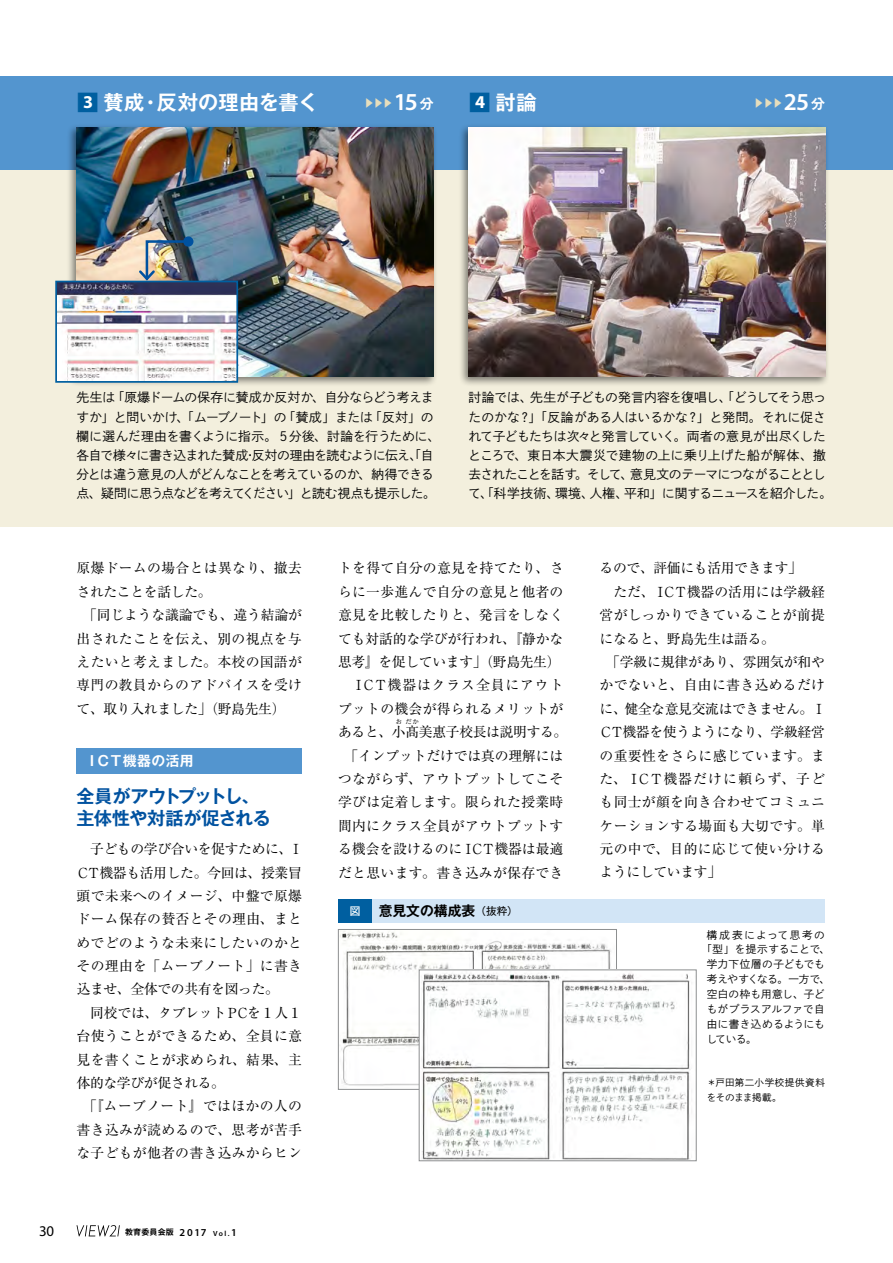
<style>
.page{position:relative;width:893px;height:1263px;background:#fff}
.page>*{position:absolute;margin:0;border:0;box-sizing:border-box;transform-origin:0 0}
.t1{font:600 24.45px "Myriad Pro";color:#fff}
.t2{font:700 20.25px "Gothic MB101 Pro De";letter-spacing:.015em;color:#fff}
.t3{font:700 18px/22.4px "Gothic MB101 Pro De";letter-spacing:-.03em;color:#0052a0}
.t4{font:14.85px "Myriad Pro";color:#000}
.t5{font:13.8px/23.4px "Ryumin Pro";letter-spacing:.02em;color:#000}
.t6{font:13.8px "Ryumin Pro";letter-spacing:-.025em;color:#000}
.t7{font:13.8px "Ryumin Pro";letter-spacing:-.01em;color:#000}
.t8{font:13.8px "Ryumin Pro";letter-spacing:.065em;color:#000}
.t9{font:700 13.8px "Gothic MB101 Pro De";color:#000}
.t10{font:700 13.8px "Gothic MB101 Pro De";letter-spacing:.02em;color:#fff}
.t11{font:12.75px/19.2px "Shuei Go Kin Std L";letter-spacing:-.03em;color:#000}
.t12{font:10.65px "Shuei Go Kin Std L";letter-spacing:.015em;color:#000}
.t13{font:10.65px "Shuei Go Kin Std L";letter-spacing:-.02em;color:#000}
.t14{font:10.65px "Shuei Go Kin Std L";letter-spacing:-.05em;color:#000}
.t15{font:10.65px "Shuei Go Kin Std L";letter-spacing:.145em;color:#000}
.t16{font:700 10.65px "Gothic MB101 Pro De";color:#e7debc}
.t17{font:10.65px "Shuei Go Kin Std B";color:#fff}
.t18{font:9.6px/14.9px "Shuei Go Kin Std L";letter-spacing:.025em;color:#000}
.t19{font:700 7.95px "Gothic MB101 Pro De";letter-spacing:.025em;color:#000}
.t20{font:6.45px "Ryumin Pro";color:#000}
.s1{font-size:22.65px;color:#005fa0}
.s2{font-family:"Myriad Pro";font-size:18px}
.s3{font-family:"Gothic MB101 Pro De";font-weight:700;font-size:13.8px}
.s4{font-family:"Myriad Pro";font-weight:600;font-size:10.65px}
.s5{font-family:"Myriad Pro";font-weight:600;font-size:7.5px}
.s6{font-family:"Gothic MB101 Pro";font-weight:400;font-size:10.65px}
</style>
<div class="page">
<div style="left:0;top:77px;width:893px;height:450px;background:#f3efdd"></div>
<div style="left:0;top:77px;width:893px;height:93px;background:#5395cf"></div>
<svg style="left:77px;top:1225px;width:43px;height:11px"></svg>
<div style="left:66px;top:124px;width:371px;height:263px;background:#000;opacity:.5"></div>
<img style="left:77px;top:128px;width:357px;height:248px">
<div style="left:458px;top:124px;width:371px;height:263px;background:#000;opacity:.5"></div>
<img style="left:469px;top:128px;width:357px;height:248px">
<div style="left:338px;top:899px;width:34px;height:23px;background:#005fa0"></div>
<div style="left:372px;top:899px;width:453px;height:23px;background:#d2e5f6"></div>
<img style="left:340px;top:931px;width:271px;height:157px">
<div style="left:338px;top:929px;width:279px;height:161px;border:1px solid #8d8f90"></div>
<img style="left:421px;top:971px;width:271px;height:188px">
<div style="left:419px;top:969px;width:277px;height:192px;border:1px solid #8d8f90"></div>
<img style="left:58px;top:284px;width:177px;height:96px">
<div style="left:55px;top:281px;width:183px;height:102px;border:2px solid #005fa0"></div>
<div style="left:77px;top:748px;width:225px;height:26px;background:#5395cf"></div>
<div style="left:183px;top:236px;width:10px;height:11px;background:#0052a0;border-radius:50%"></div>
<img style="left:137px;top:239px;width:54px;height:44px">
<h2 class="t2" style="left:77px;top:85px;width:243px"><span class="s1">■</span><span class="s2">3</span> 賛成・反対の理由を書く</h2>
<h2 class="t2" style="left:469px;top:85px;width:69px"><span class="s1">■</span><span class="s2">4</span> 討論</h2>
<p class="t16" style="left:364px;top:94px;width:31px">▶▶▶</p>
<h1 class="t1" style="left:394px;top:87px;width:41px">15<span class="s3">分</span></h1>
<p class="t16" style="left:754px;top:94px;width:31px">▶▶▶</p>
<h1 class="t1" style="left:784px;top:87px;width:43px">25<span class="s3">分</span></h1>
<p class="t11" style="left:77px;top:388px;width:365px">先生は「原爆ドームの保存に賛成か反対か、自分ならどう考えますか」と問いかけ、「ムーブノート」の「賛成」または「反対」の欄に選んだ理由を書くように指示。５分後、討論を行うために、各自で様々に書き込まれた賛成・反対の理由を読むように伝え、「自分とは違う意見の人がどんなことを考えているのか、納得できる点、疑問に思う点などを考えてください」と読む視点も提示した。</p>
<p class="t11" style="left:469px;top:388px;width:365px">討論では、先生が子どもの発言内容を復唱し、「どうしてそう思ったのかな？」「反論がある人はいるかな？」と発問。それに促されて子どもたちは次々と発言していく。両者の意見が出尽くしたところで、東日本大震災で建物の上に乗り上げた船が解体、撤去されたことを話す。そして、意見文のテーマにつながることとして、「科学技術、環境、人権、平和」に関するニュースを紹介した。</p>
<p class="t5" style="left:77px;top:556px;width:227px">原爆ドームの場合とは異なり、撤去されたことを話した。<br>　「同じような議論でも、違う結論が出されたことを伝え、別の視点を与えたいと考えました。本校の国語が専門の教員からのアドバイスを受けて、取り入れました」（野島先生）　</p>
<p class="t10" style="left:85px;top:750px;width:110px">ＩＣＴ機器の活用</p>
<h3 class="t3" style="left:77px;top:782px;width:196px">全員がアウトプットし、主体性や対話が促される</h3>
<p class="t5" style="left:76px;top:836px;width:228px">　子どもの学び合いを促すために、Ｉ<br>ＣＴ機器も活用した。今回は、授業冒頭で未来へのイメージ、中盤で原爆ドーム保存の賛否とその理由、まとめでどのような未来にしたいのかとその理由を「ムーブノート」に書き込ませ、全体での共有を図った。<br>　同校では、タブレットＰＣを１人１台使うことができるため、全員に意見を書くことが求められ、結果、主体的な学びが促される。<br>　「『ムーブノート』ではほかの人の書き込みが読めるので、思考が苦手な子どもが他者の書き込みからヒン</p>
<p class="t4" style="left:39px;top:1222px;width:17px">30</p>
<p class="t19" style="left:125px;top:1226px;width:113px">教育委員会版 <span class="s4">2017</span> <span class="s5">Vol.</span><span class="s4">1</span></p>
<p class="t5" style="left:338px;top:556px;width:227px">トを得て自分の意見を持てたり、さ</p>
<p class="t5" style="left:338px;top:579px;width:227px">らに一歩進んで自分の意見と他者の</p>
<p class="t5" style="left:338px;top:602px;width:227px">意見を比較したりと、発言をしなく</p>
<p class="t7" style="left:338px;top:627px;width:227px">ても対話的な学びが行われ、『静かな</p>
<p class="t6" style="left:338px;top:651px;width:224px">思考』を促しています」（野島先生）</p>
<p class="t8" style="left:352px;top:674px;width:213px">ＩＣＴ機器はクラス全員にアウト</p>
<p class="t5" style="left:338px;top:696px;width:227px">プットの機会が得られるメリットが</p>
<p class="t6" style="left:338px;top:721px;width:231px">あると、小髙美惠子校長は説明する。</p>
<p class="t20" style="left:395px;top:717px;width:8px">お</p>
<p class="t20" style="left:406px;top:717px;width:15px">だか</p>
<p class="t5" style="left:338px;top:743px;width:227px;text-align:justify">　「インプットだけでは真の理解にはつながらず、アウトプットしてこそ学びは定着します。限られた授業時間内にクラス全員がアウトプットする機会を設けるのにＩＣＴ機器は最適だと思います。書き込みが保存でき</p>
<p class="t17" style="left:350px;top:903px;width:12px">図</p>
<p class="t9" style="left:379px;top:899px;width:141px">意見文の構成表<span class="s6">（抜粋）</span></p>
<p class="t5" style="left:599px;top:556px;width:228px">るので、評価にも活用できます」<br>　ただ、ＩＣＴ機器の活用には学級経営がしっかりできていることが前提になると、野島先生は語る。<br>　「学級に規律があり、雰囲気が和やかでないと、自由に書き込めるだけに、健全な意見交流はできません。Ｉ<br>ＣＴ機器を使うようになり、学級経営の重要性をさらに感じています。また、ＩＣＴ機器だけに頼らず、子ども同士が顔を向き合わせてコミュニケーションする場面も大切です。単元の中で、目的に応じて使い分けるようにしています」</p>
<p class="t15" style="left:707px;top:927px;width:120px">構成表によって思考の</p>
<p class="t13" style="left:701px;top:942px;width:130px">「型」を提示することで、</p>
<p class="t12" style="left:707px;top:957px;width:120px">学力下位層の子どもでも</p>
<p class="t14" style="left:707px;top:972px;width:125px">考えやすくなる。一方で、</p>
<p class="t12" style="left:707px;top:987px;width:120px">空白の枠も用意し、子ど</p>
<p class="t12" style="left:707px;top:1002px;width:120px">もがプラスアルファで自</p>
<p class="t12" style="left:707px;top:1017px;width:120px">由に書き込めるようにも</p>
<p class="t12" style="left:707px;top:1031px;width:52px">している。</p>
<p class="t18" style="left:707px;top:1075px;width:120px">＊戸田第二小学校提供資料をそのまま掲載。</p>
</div>
